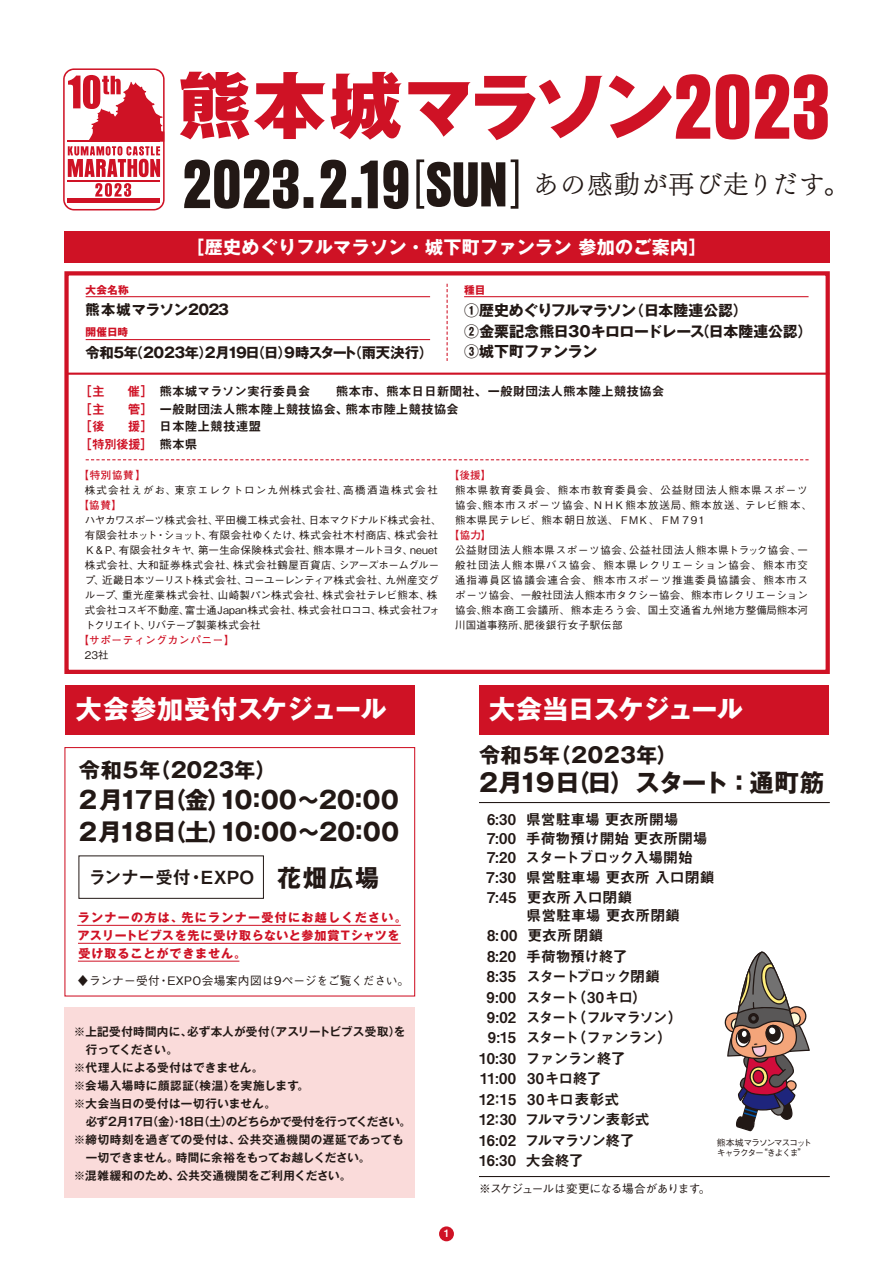
<style>
.page{position:relative;width:893px;height:1263px;background:#fff}
.page>*{position:absolute;margin:0;border:0;box-sizing:border-box;transform-origin:0 0}
.t1{font:700 26.1px "Gothic MB101 Pro";letter-spacing:-.02em;color:#fff}
.t2{font:25.8px "Tsuku Min Pr 6 LB";letter-spacing:.05em;color:#221815}
.t3{font:700 24.75px "Gothic MB101 Pro";letter-spacing:-.055em;color:#221815}
.t4{font:700 24px/32.2px "Gothic MB101 Pro";letter-spacing:-.02em;color:#221815}
.t5{font:700 21px "Gothic MB101 Pro";letter-spacing:.015em;color:#221815}
.t6{font:700 18px "Gothic MB101 Pro";letter-spacing:.02em;color:#fff}
.t7{font:18px "Midashi Go Pro MB31";letter-spacing:-.025em;color:#221815}
.t8{font:14.85px/17.9px "Midashi Go Pro MB31";letter-spacing:-.01em;color:#221815}
.t9{font:700 14.85px/20.5px "Gothic MB101 Pro";letter-spacing:-.01em;color:#221815}
.t10{font:14.85px "Midashi Go Pro MB31";letter-spacing:-.06em;color:#221815}
.t11{font:14.85px/20.4px "Midashi Go Pro MB31";letter-spacing:-.055em;color:#221815}
.t12{font:14.85px/20.4px "Midashi Go Pro MB31";letter-spacing:-.045em;color:#221815}
.t13{font:14.85px "Midashi Go Pro MB31";letter-spacing:-.05em;color:#221815}
.t14{font:14.85px "Midashi Go Pro MB31";letter-spacing:-.12em;color:#221815}
.t15{font:14.85px "Midashi Go Pro MB31";letter-spacing:-.085em;color:#221815}
.t16{font:14.85px "Midashi Go Pro MB31";letter-spacing:-.07em;color:#221815}
.t17{font:14.85px "Midashi Go Pro MB31";letter-spacing:-.035em;color:#221815}
.t18{font:700 14.25px "Gothic MB101 Pro";letter-spacing:-.03em;color:#221815}
.t19{font:12.75px "Midashi Go Pro MB31";letter-spacing:-.01em;color:#221815}
.t20{font:12.75px "Midashi Go Pro MB31";letter-spacing:-.055em;color:#cf1225}
.t21{font:700 12px/18px "Gothic MB101 Pro";letter-spacing:.08em;color:#cf1225}
.t22{font:500 11.7px "Gothic BBB Pro";letter-spacing:.03em;color:#221815}
.t23{font:500 11.7px "Gothic BBB Pro";letter-spacing:-.05em;color:#221815}
.t24{font:700 11.55px "Gothic MB101 Pro De";letter-spacing:.015em;color:#221815}
.t25{font:700 11.55px "Gothic MB101 Pro De";letter-spacing:-.06em;color:#221815}
.t26{font:700 11.55px "Gothic MB101 Pro De";letter-spacing:.04em;color:#221815}
.t27{font:700 11.55px "Gothic MB101 Pro De";letter-spacing:-.005em;color:#221815}
.t28{font:700 11.55px "Gothic MB101 Pro De";letter-spacing:.05em;color:#221815}
.t29{font:700 10.65px "Gothic MB101 Pro";letter-spacing:.005em;color:#cf1225}
.t30{font:500 10.65px "Helvetica Neue";color:#fff}
.t31{font:500 10.5px/15px "Gothic BBB Pro";letter-spacing:.04em;color:#221815;text-align:justify}
.t32{font:500 10.5px/15px "Gothic BBB Pro";letter-spacing:.085em;color:#221815}
.t33{font:700 10.5px "Futo Go B101 Pro";letter-spacing:.07em;color:#cf1225}
.t34{font:500 10.5px "Gothic BBB Pro";letter-spacing:.105em;color:#221815}
.t35{font:500 8.85px/9.8px "Gothic BBB Pro";letter-spacing:-.14em;color:#221815}
.s1{font-family:"Gothic MB101 Pro De"}
.s2{color:#cf1225}
.s3{color:#221815}
.s4{font-family:"Gothic MB101 Pro";font-weight:700;font-size:24px}
</style>
<div class="page">
<div style="left:64px;top:231px;width:766px;height:31px;background:#cf1225"></div>
<div style="left:64px;top:271px;width:766px;height:403px;border:4px solid #cf1225"></div>
<hr style="left:86px;top:296px;width:344px;height:1px;background:#cf1225">
<hr style="left:86px;top:339px;width:344px;height:1px;background:#cf1225">
<hr style="left:464px;top:296px;width:344px;height:1px;background:#cf1225">
<hr style="left:67px;top:373px;width:762px;height:2px;background:#cf1225">
<svg style="left:86px;top:459px;width:722px;height:1px"></svg>
<svg style="left:447px;top:284px;width:1px;height:77px"></svg>
<div style="left:65px;top:685px;width:350px;height:50px;background:#cf1225"></div>
<div style="left:479px;top:685px;width:350px;height:50px;background:#cf1225"></div>
<hr style="left:479px;top:802px;width:351px;height:1px;background:#221815">
<hr style="left:479px;top:1176px;width:351px;height:1px;background:#221815">
<div style="left:439px;top:1226px;width:15px;height:15px;background:#cf1225;border-radius:50%"></div>
<svg style="left:180px;top:72px;width:648px;height:68px"></svg>
<svg style="left:184px;top:159px;width:334px;height:50px"></svg>
<svg style="left:724px;top:951px;width:86px;height:180px"></svg>
<svg style="left:63px;top:68px;width:102px;height:142px"></svg>
<div style="left:64px;top:1007px;width:351px;height:191px;background:#fadbda"></div>
<div style="left:64px;top:747px;width:351px;height:249px;border:1px solid #cf1225"></div>
<hr style="left:77px;top:925px;width:324px;height:1px;background:#cf1225">
<hr style="left:78px;top:943px;width:323px;height:1px;background:#cf1225">
<hr style="left:78px;top:961px;width:161px;height:1px;background:#cf1225">
<div style="left:79px;top:855px;width:185px;height:44px;border:1px solid #221815"></div>
<h2 class="t2" style="left:533px;top:161px;width:318px">あの感動が再び走りだす。</h2>
<h3 class="t6" style="left:186px;top:232px;width:522px">［歴史めぐりフルマラソン・城下町ファンラン 参加のご案内］</h3>
<p class="t29" style="left:86px;top:281px;width:44px">大会名称</p>
<h3 class="t18" style="left:86px;top:297px;width:145px">熊本城マラソン2023</h3>
<p class="t29" style="left:86px;top:323px;width:44px">開催日時</p>
<h3 class="t18" style="left:86px;top:340px;width:349px">令和5年<span class="s1">（</span>2023年<span class="s1">）</span>2月19日<span class="s1">（</span>日<span class="s1">）</span>9時スタート<span class="s1">（</span>雨天決行<span class="s1">）</span></h3>
<p class="t29" style="left:464px;top:281px;width:23px">種目</p>
<h3 class="t9" style="left:464px;top:299px;width:350px">①歴史めぐりフルマラソン<span class="s1">（</span>日本陸連公認<span class="s1">）<br></span>②金栗記念熊日30キロロードレース<span class="s1">（</span>日本陸連公認<span class="s1">）<br></span>③城下町ファンラン</h3>
<p class="t20" style="left:79px;top:381px;width:27px">［主</p>
<p class="t19" style="left:128px;top:381px;width:538px"><span class="s2">催］</span>熊本城マラソン実行委員会　　熊本市、熊本日日新聞社、一般財団法人熊本陸上競技協会</p>
<p class="t20" style="left:79px;top:399px;width:27px">［主</p>
<p class="t19" style="left:128px;top:399px;width:333px"><span class="s2">管］</span>一般財団法人熊本陸上競技協会、熊本市陸上競技協会</p>
<p class="t20" style="left:79px;top:416px;width:27px">［後</p>
<p class="t19" style="left:128px;top:416px;width:135px"><span class="s2">援］</span>日本陸上競技連盟</p>
<p class="t20" style="left:79px;top:434px;width:120px">［特別後援］<span class="s3">熊本県</span></p>
<p class="t33" style="left:79px;top:467px;width:69px">【特別協賛】</p>
<p class="t34" style="left:85px;top:482px;width:354px">株式会社えがお、東京エレクトロン九州株式会社､高橋酒造株式会社</p>
<p class="t33" style="left:79px;top:497px;width:45px">【協賛】</p>
<p class="t31" style="left:85px;top:511px;width:358px;text-align:left">ハヤカワスポーツ株式会社、平田機工株式会社、日本マクドナルド株式会社、有限会社ホット・ショット、有限会社ゆくたけ、株式会社木村商店、株式会社Ｋ＆Ｐ、有限会社タキヤ、第一生命保険株式会社、熊本県オールトヨタ、neuet株式会社、大和証券株式会社、株式会社鶴屋百貨店、シアーズホームグループ、近畿日本ツーリスト株式会社、コーユーレンティア株式会社、九州産交グループ、重光産業株式会社、山崎製パン株式会社、株式会社テレビ熊本、株式会社コスギ不動産、富士通Japan株式会社、株式会社ロココ、株式会社フォトクリエイト、リバテープ製薬株式会社</p>
<p class="t33" style="left:79px;top:632px;width:157px">【サポーティングカンパニー】</p>
<p class="t31" style="left:85px;top:646px;width:25px">23社</p>
<h1 class="t1" style="left:76px;top:687px;width:312px">大会参加受付スケジュール</h1>
<h3 class="t5" style="left:79px;top:753px;width:199px">令和5年（2023年）</h3>
<h3 class="t4" style="left:79px;top:781px;width:322px">2月17日（金）10:00～20:00<br>2月18日（土）10:00～20:00</h3>
<h3 class="t7" style="left:88px;top:863px;width:292px">ランナー受付・EXPO <span class="s4">花畑広場</span></h3>
<p class="t21" style="left:77px;top:907px;width:331px">ランナーの方は、先にランナー受付にお越しください。アスリートビブスを先に受け取らないと参加賞Tシャツを受け取ることができません。</p>
<p class="t22" style="left:77px;top:971px;width:334px">♦ランナー受付・EXPO会場案内図は9ページをご覧ください。</p>
<p class="t24" style="left:74px;top:1022px;width:333px">※上記受付時間内に、必ず本人が受付(アスリートビブス受取)を</p>
<p class="t24" style="left:86px;top:1040px;width:94px">行ってください。</p>
<p class="t24" style="left:74px;top:1058px;width:191px">※代理人による受付はできません。</p>
<p class="t28" style="left:74px;top:1076px;width:237px">※会場入場時に顔認証（検温）を実施します。</p>
<p class="t24" style="left:74px;top:1094px;width:204px">※大会当日の受付は一切行いません。</p>
<p class="t25" style="left:86px;top:1112px;width:327px">必ず2月17日(金)･18日(土)のどちらかで受付を行ってください。</p>
<p class="t26" style="left:74px;top:1130px;width:331px">※締切時刻を過ぎての受付は、公共交通機関の遅延であっても</p>
<p class="t27" style="left:74px;top:1148px;width:298px">　一切できません。時間に余裕をもってお越しください。</p>
<p class="t24" style="left:74px;top:1166px;width:279px">※混雑緩和のため、公共交通機関をご利用ください。</p>
<p class="t33" style="left:449px;top:467px;width:44px">【後援】</p>
<p class="t32" style="left:455px;top:481px;width:359px">熊本県教育委員会、熊本市教育委員会、公益財団法人熊本県スポーツ協会、熊本市スポーツ協会、ＮＨＫ熊本放送局、熊本放送、テレビ熊本、熊本県民テレビ、熊本朝日放送、ＦＭＫ、ＦＭ７９１</p>
<p class="t33" style="left:449px;top:527px;width:44px">【協力】</p>
<p class="t31" style="left:455px;top:541px;width:354px">公益財団法人熊本県スポーツ協会、公益社団法人熊本県トラック協会、一般社団法人熊本県バス協会、熊本県レクリエーション協会、熊本市交通指導員区協議会連合会、熊本市スポーツ推進委員協議会、熊本市スポーツ協会、一般社団法人熊本市タクシー協会、熊本市レクリエーション協会、熊本商工会議所、熊本走ろう会、国土交通省九州地方整備局熊本河川国道事務所、肥後銀行女子駅伝部</p>
<h1 class="t1" style="left:489px;top:687px;width:255px">大会当日スケジュール</h1>
<h3 class="t5" style="left:479px;top:738px;width:200px">令和5年（2023年）</h3>
<h3 class="t3" style="left:479px;top:761px;width:347px">2月19日（日）スタート：通町筋</h3>
<h3 class="t8" style="left:487px;top:808px;width:193px">6:30 県営駐車場 更衣所開場</h3>
<h3 class="t8" style="left:487px;top:828px;width:222px">7:00 手荷物預け開始 更衣所開場</h3>
<h3 class="t13" style="left:487px;top:845px;width:207px">7:20 スタートブロック入場開始</h3>
<h3 class="t8" style="left:487px;top:866px;width:229px">7:30 県営駐車場 更衣所 入口閉鎖</h3>
<h3 class="t8" style="left:479px;top:887px;width:203px;text-indent:8px">7:45 更衣所入口閉鎖<br>　　　県営駐車場 更衣所閉鎖</h3>
<h3 class="t8" style="left:487px;top:925px;width:118px">8:00 更衣所閉鎖</h3>
<h3 class="t11" style="left:487px;top:944px;width:175px">8:20 手荷物預け終了<br>8:35 スタートブロック閉鎖</h3>
<h3 class="t15" style="left:486px;top:985px;width:162px">9:00 スタート（30キロ）</h3>
<h3 class="t14" style="left:487px;top:1005px;width:197px">9:02 スタート（フルマラソン）</h3>
<h3 class="t10" style="left:488px;top:1026px;width:186px">9:15 スタート（ファンラン）</h3>
<h3 class="t10" style="left:479px;top:1046px;width:148px">10:30 ファンラン終了</h3>
<h3 class="t17" style="left:480px;top:1067px;width:123px">11:00 30キロ終了</h3>
<h3 class="t16" style="left:479px;top:1108px;width:172px">12：30 フルマラソン表彰式</h3>
<h3 class="t8" style="left:479px;top:1088px;width:142px">12：15 30キロ表彰式</h3>
<h3 class="t12" style="left:479px;top:1128px;width:157px">16:02 フルマラソン終了<br>16:30 大会終了</h3>
<p class="t23" style="left:479px;top:1179px;width:233px">※スケジュールは変更になる場合があります。</p>
<p class="t35" style="left:717px;top:1137px;width:96px">熊本城マラソンマスコットキャラクター“きよくま”</p>
<p class="t30" style="left:444px;top:1225px;width:7px">1</p>
</div>
